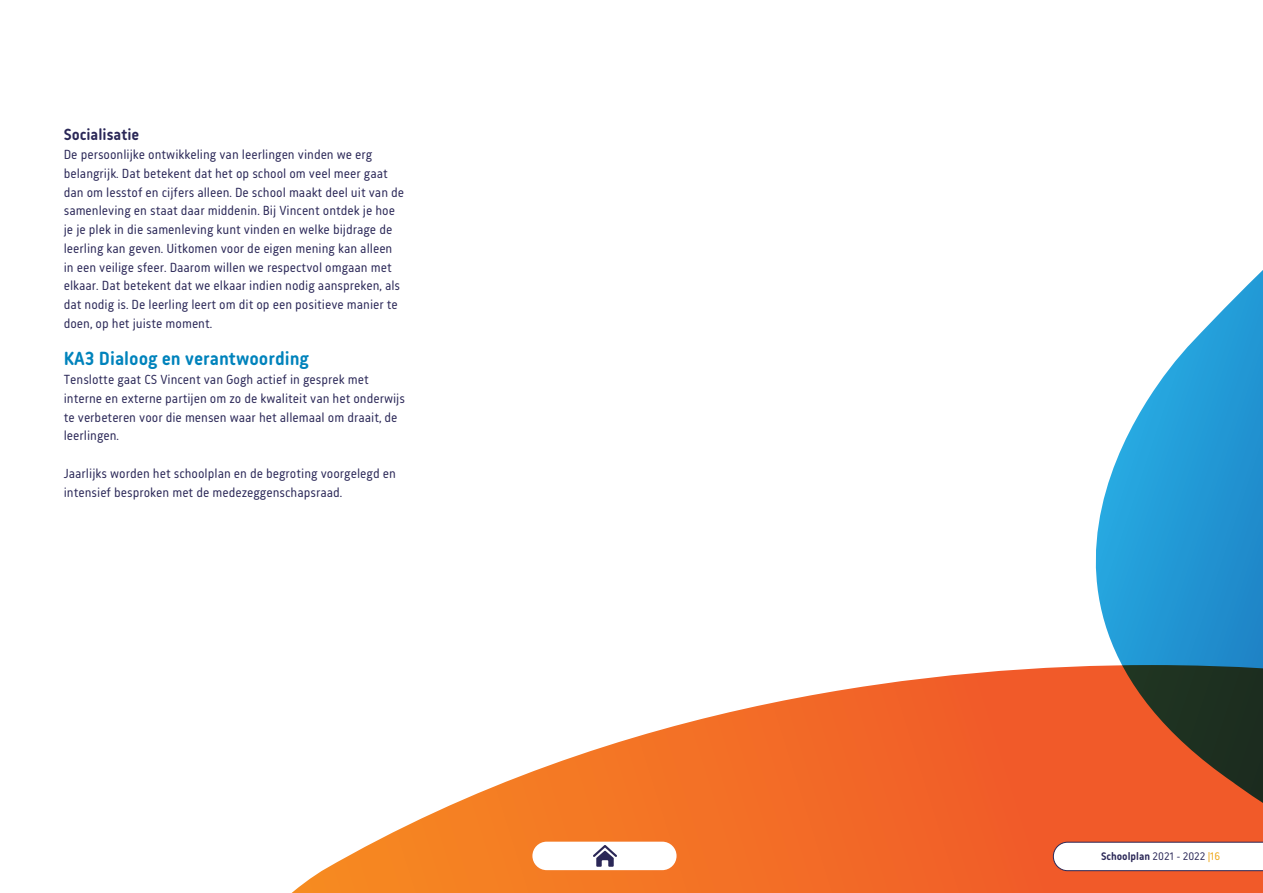
<style>
.page{position:relative;width:1263px;height:893px;background:#fff}
.page>*{position:absolute;margin:0;border:0;box-sizing:border-box;transform-origin:0 0}
.t1{font:700 19.5px "Korb";color:#0083bc}
.t2{font:700 16.5px "Korb";color:#2a2757}
.t3{font:13.5px/18.8px "Korb";color:#2a2757}
.t4{font:700 11.25px "Korb";color:#2a2757}
.s1{font-weight:400}
.s2{font-weight:400;color:#eea616}
</style>
<div class="page">
<svg style="left:292px;top:670px;width:971px;height:223px"></svg>
<svg style="left:1010px;top:270px;width:253px;height:545px"></svg>
<div style="left:532px;top:842px;width:144px;height:28px;background:#fff;border-radius:14px"></div>
<svg style="left:1053px;top:842px;width:210px;height:29px"></svg>
<svg style="left:535px;top:842px;width:10px;height:28px"></svg>
<svg style="left:645px;top:843px;width:28px;height:28px"></svg>
<svg style="left:586px;top:839px;width:37px;height:33px"></svg>
<p class="t2" style="left:64px;top:125px;width:77px">Socialisatie</p>
<p class="t3" style="left:64px;top:145px;width:342px">De persoonlijke ontwikkeling van leerlingen vinden we erg belangrijk. Dat betekent dat het op school om veel meer gaat dan om lesstof en cijfers alleen. De school maakt deel uit van de samenleving en staat daar middenin. Bij Vincent ontdek je hoe je je plek in die samenleving kunt vinden en welke bijdrage de leerling kan geven. Uitkomen voor de eigen mening kan alleen in een veilige sfeer. Daarom willen we respectvol omgaan met elkaar. Dat betekent dat we elkaar indien nodig aanspreken, als dat nodig is. De leerling leert om dit op een positieve manier te doen, op het juiste moment.</p>
<h1 class="t1" style="left:64px;top:348px;width:247px">KA3 Dialoog en verantwoording</h1>
<p class="t3" style="left:64px;top:370px;width:343px">Tenslotte gaat CS Vincent van Gogh actief in gesprek met interne en externe partijen om zo de kwaliteit van het onderwijs te verbeteren voor die mensen waar het allemaal om draait, de leerlingen.</p>
<p class="t3" style="left:64px;top:464px;width:334px">Jaarlijks worden het schoolplan en de begroting voorgelegd en intensief besproken met de medezeggenschapsraad.</p>
<p class="t4" style="left:1101px;top:850px;width:121px">Schoolplan <span class="s1">2021 - 2022</span> <span class="s2">| 16</span></p>
</div>
